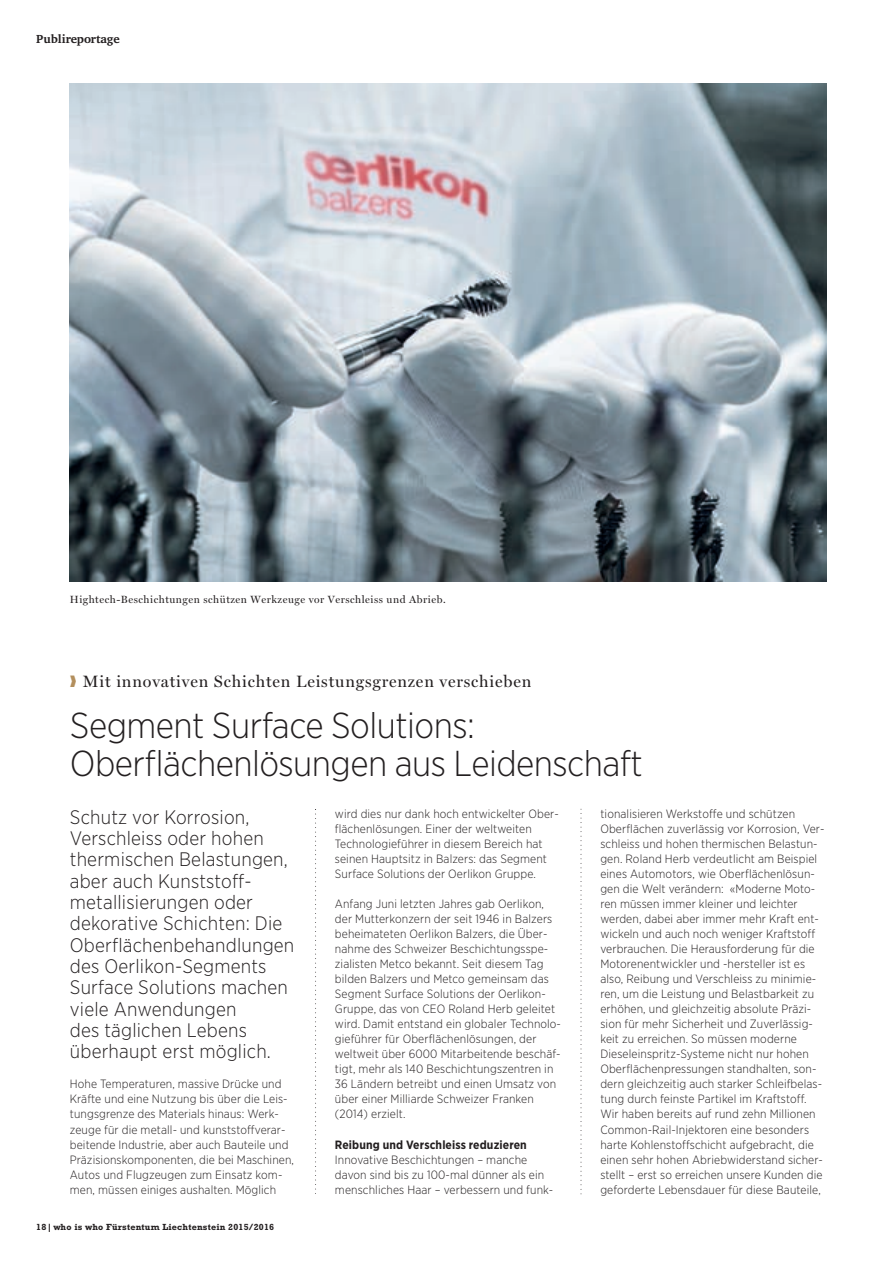
<style>
.page{position:relative;width:894px;height:1267px;background:#fff}
.page>*{position:absolute;margin:0;border:0;box-sizing:border-box;transform-origin:0 0}
.t1{font:300 36px/37.5px "Gotham Narrow";letter-spacing:-.015em;color:#231f20}
.t2{font:300 19.5px/21.3px "Gotham Narrow";letter-spacing:.01em;color:#231f20}
.t3{font:16.5px "Miller Display";letter-spacing:.05em;color:#231f20}
.t4{font:300 12px/15px "Gotham Narrow";letter-spacing:.01em;color:#231f20}
.t5{font:700 12px "Gotham Narrow";letter-spacing:.01em;color:#231f20}
.t6{font:700 12px "Charis SIL";letter-spacing:-.01em;color:#231f20}
.t7{font:10.5px "Miller Display";letter-spacing:.05em;color:#231f20}
.t8{font:700 9px "Rockwell";letter-spacing:.025em;color:#231f20}
.s1{color:#b38f5d}
</style>
<div class="page">
<svg style="left:581px;top:808px;width:1px;height:386px"></svg>
<svg style="left:315px;top:809px;width:1px;height:381px"></svg>
<img style="left:70px;top:84px;width:757px;height:497px">
<p class="t6" style="left:36px;top:32px;width:85px">Publireportage</p>
<p class="t7" style="left:70px;top:593px;width:377px">Hightech-Beschichtungen schützen Werkzeuge vor Verschleiss und Abrieb.</p>
<h3 class="t3" style="left:70px;top:672px;width:463px"><span class="s1">❱</span> Mit innovativen Schichten Leistungsgrenzen verschieben</h3>
<h1 class="t1" style="left:70px;top:710px;width:574px">Segment Surface Solutions:<br>Oberflächenlösungen aus Leidenschaft</h1>
<p class="t2" style="left:70px;top:807px;width:226px">Schutz vor Korrosion,<br>Verschleiss oder hohen thermischen Belastungen, aber auch Kunststoff&shy;metallisierungen oder dekorative Schichten: Die<br>Oberflächenbehandlungen des Oerlikon-Segments<br>Surface Solutions machen viele Anwendungen<br>des täglichen Lebens überhaupt erst möglich.</p>
<p class="t4" style="left:70px;top:1077px;width:226px">Hohe Temperaturen, massive Drücke und Kräfte und eine Nutzung bis über die Leis&shy;tungsgrenze des Materials hinaus: Werk&shy;zeuge für die metall- und kunststoffverar&shy;beitende Industrie, aber auch Bauteile und Präzisionskomponenten, die bei Maschinen, Autos und Flugzeugen zum Einsatz kom&shy;men, müssen einiges aushalten. Möglich</p>
<p class="t8" style="left:36px;top:1221px;width:239px">18|who is who Fürstentum Liechtenstein 2015/2016</p>
<p class="t4" style="left:335px;top:807px;width:225px">wird dies nur dank hoch entwickelter Ober&shy;flächenlösungen. Einer der weltweiten Technologieführer in diesem Bereich hat seinen Hauptsitz in Balzers: das Segment Surface Solutions der Oerlikon Gruppe.</p>
<p class="t4" style="left:335px;top:897px;width:228px">Anfang Juni letzten Jahres gab Oerlikon, der Mutterkonzern der seit 1946 in Balzers beheimateten Oerlikon Balzers, die Über&shy;nahme des Schweizer Beschichtungsspe&shy;zialisten Metco bekannt. Seit diesem Tag bilden Balzers und Metco gemeinsam das Segment Surface Solutions der Oerlikon-Gruppe, das von CEO Roland Herb geleitet wird. Damit entstand ein globaler Technolo&shy;gieführer für Oberflächenlösungen, der weltweit über 6000 Mitarbeitende beschäf&shy;tigt, mehr als 140 Beschichtungszentren in 36 Ländern betreibt und einen Umsatz von über einer Milliarde Schweizer Franken (2014) erzielt.</p>
<p class="t5" style="left:335px;top:1140px;width:193px">Reibung und Verschleiss reduzieren</p>
<p class="t4" style="left:335px;top:1152px;width:220px">Innovative Beschichtungen – manche davon sind bis zu 100-mal dünner als ein menschliches Haar – verbessern und funk-</p>
<p class="t4" style="left:600px;top:807px;width:226px">tionalisieren Werkstoffe und schützen Oberflächen zuverlässig vor Korrosion, Ver&shy;schleiss und hohen thermischen Belastun&shy;gen. Roland Herb verdeutlicht am Beispiel eines Automotors, wie Oberflächenlösun&shy;gen die Welt verändern: «Moderne Moto&shy;ren müssen immer kleiner und leichter werden, dabei aber immer mehr Kraft ent&shy;wickeln und auch noch weniger Kraftstoff verbrauchen. Die Herausforderung für die Motorenentwickler und -hersteller ist es also, Reibung und Verschleiss zu minimie&shy;ren, um die Leistung und Belastbarkeit zu erhöhen, und gleichzeitig absolute Präzi&shy;sion für mehr Sicherheit und Zuverlässig&shy;keit zu erreichen. So müssen moderne Dieseleinspritz-Systeme nicht nur hohen Oberflächenpressungen standhalten, son&shy;dern gleichzeitig auch starker Schleifbelas&shy;tung durch feinste Partikel im Kraftstoff.<br>Wir haben bereits auf rund zehn Millionen Common-Rail-Injektoren eine besonders harte Kohlenstoffschicht aufgebracht, die einen sehr hohen Abriebwiderstand sicher&shy;stellt – erst so erreichen unsere Kunden die geforderte Lebensdauer für diese Bauteile,</p>
</div>
